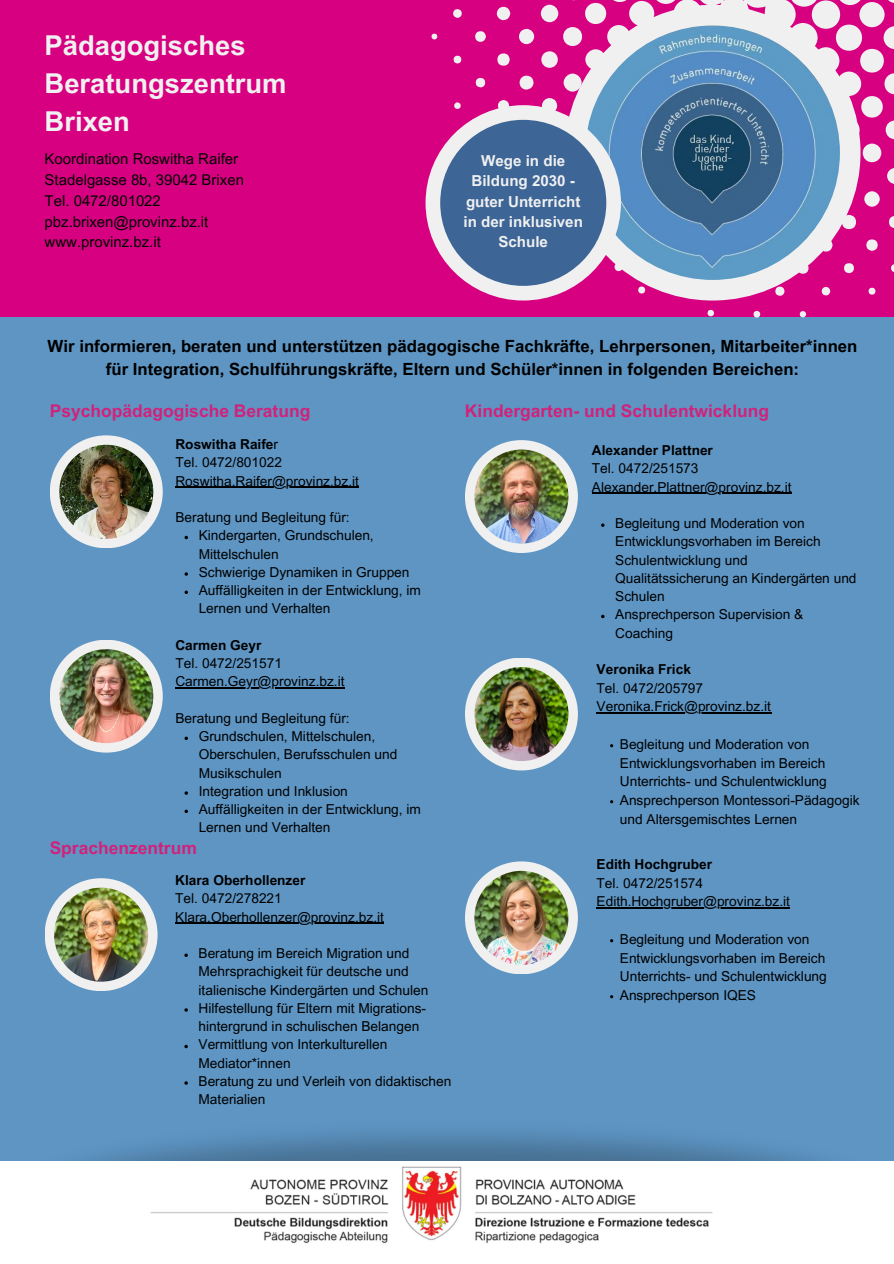
<style>
.page{position:relative;width:894px;height:1264px;background:#fff}
.page>*{position:absolute;margin:0;border:0;box-sizing:border-box;transform-origin:0 0}
.t1{font:700 27.3px "Arial MT Pro";color:#f0f0f0}
.t2{font:700 17.4px "Arial MT Pro";color:#d1227b}
.t3{font:700 16.8px/22.4px "Arial MT Pro";color:#000;text-align:center}
.t4{font:700 15.15px/20.2px "Arial MT Pro";color:#f0f0f0;text-align:center}
.t5{font:15px "Arial MT Pro";color:#000}
.t6{font:13.65px/18.3px "Arial MT Pro";color:#000}
.t7{font:700 13.65px "Arial MT Pro";color:#000}
.s1{font-weight:400}
</style>
<div class="page">
<div style="left:0;top:0;width:893px;height:1263px;background:#5e95c3"></div>
<div style="left:0;top:1161px;width:893px;height:102px;background:#fff"></div>
<img style="left:150px;top:1166px;width:562px;height:77px">
<div style="left:0;top:0;width:431px;height:317px;background:#d70081"></div>
<svg style="left:431px;top:0;width:462px;height:318px;background:#da2e96"></svg>
<div style="left:564px;top:5px;width:296px;height:295px;background:#f0f0f0;border-radius:50%"></div>
<img style="left:585px;top:25px;width:254px;height:255px;border-radius:50%">
<div style="left:425px;top:105px;width:195px;height:195px;background:#f0f0f0;border-radius:50%"></div>
<div style="left:440px;top:120px;width:166px;height:166px;background:#3d6596;border-radius:50%"></div>
<svg style="left:465px;top:440px;width:112px;height:113px"></svg>
<img style="left:474px;top:449px;width:94px;height:94px">
<svg style="left:465px;top:658px;width:112px;height:112px"></svg>
<img style="left:474px;top:667px;width:94px;height:94px">
<svg style="left:465px;top:861px;width:112px;height:113px"></svg>
<img style="left:474px;top:870px;width:94px;height:94px">
<svg style="left:50px;top:435px;width:113px;height:113px"></svg>
<img style="left:59px;top:445px;width:94px;height:94px">
<svg style="left:50px;top:640px;width:113px;height:112px"></svg>
<img style="left:59px;top:649px;width:94px;height:94px">
<svg style="left:45px;top:878px;width:112px;height:113px"></svg>
<img style="left:54px;top:887px;width:94px;height:94px">
<hr style="left:596px;top:712px;width:101px;height:1px;background:#000">
<hr style="left:697px;top:712px;width:73px;height:1px;background:#000">
<hr style="left:596px;top:907px;width:193px;height:1px;background:#000">
<svg style="left:601px;top:523px;width:3px;height:4px"></svg>
<hr style="left:591px;top:492px;width:62px;height:2px;background:#000">
<hr style="left:653px;top:492px;width:65px;height:2px;background:#000">
<hr style="left:718px;top:492px;width:73px;height:2px;background:#000">
<svg style="left:184px;top:536px;width:4px;height:3px"></svg>
<svg style="left:184px;top:590px;width:4px;height:4px"></svg>
<svg style="left:184px;top:736px;width:4px;height:4px"></svg>
<svg style="left:184px;top:809px;width:4px;height:4px"></svg>
<hr style="left:175px;top:487px;width:184px;height:1px;background:#000">
<hr style="left:175px;top:687px;width:169px;height:1px;background:#000">
<svg style="left:184px;top:1044px;width:4px;height:4px"></svg>
<hr style="left:175px;top:922px;width:209px;height:1px;background:#000">
<p class="t1" style="left:45px;top:35px;width:202px">Pädagogisches</p>
<p class="t1" style="left:45px;top:73px;width:243px">Beratungszentrum</p>
<p class="t1" style="left:45px;top:111px;width:87px">Brixen</p>
<p class="t5" style="left:45px;top:153px;width:195px">Koordination Roswitha Raifer</p>
<p class="t5" style="left:45px;top:174px;width:201px">Stadelgasse 8b, 39042 Brixen</p>
<p class="t5" style="left:45px;top:195px;width:118px">Tel. 0472/801022</p>
<p class="t5" style="left:45px;top:216px;width:165px">pbz.brixen@provinz.bz.it</p>
<p class="t5" style="left:45px;top:236px;width:118px">www.provinz.bz.it</p>
<p class="t4" style="left:463px;top:152px;width:121px">Wege in die<br>Bildung 2030 - guter Unterricht in der inklusiven<br>Schule</p>
<p class="t3" style="left:48px;top:337px;width:811px">Wir informieren, beraten und unterstützen pädagogische Fachkräfte, Lehrpersonen, Mitarbeiter*innen für Integration, Schulführungskräfte, Eltern und Schüler*innen in folgenden Bereichen:</p>
<p class="t2" style="left:50px;top:404px;width:262px">Psychopädagogische Beratung</p>
<p class="t7" style="left:175px;top:439px;width:104px">Roswitha Raife<span class="s1">r</span></p>
<p class="t6" style="left:175px;top:455px;width:108px">Tel. 0472/801022</p>
<p class="t6" style="left:175px;top:473px;width:185px">Roswitha.Raifer@provinz.bz.it</p>
<p class="t6" style="left:175px;top:510px;width:176px">Beratung und Begleitung für:</p>
<p class="t6" style="left:199px;top:528px;width:176px">Kindergarten, Grundschulen,<br>Mittelschulen</p>
<p class="t6" style="left:199px;top:564px;width:212px">Schwierige Dynamiken in Gruppen</p>
<p class="t6" style="left:199px;top:583px;width:224px">Auffälligkeiten in der Entwicklung, im<br>Lernen und Verhalten</p>
<p class="t7" style="left:175px;top:640px;width:87px">Carmen Geyr</p>
<p class="t6" style="left:175px;top:656px;width:108px">Tel. 0472/251571</p>
<p class="t6" style="left:175px;top:674px;width:171px">Carmen.Geyr@provinz.bz.it</p>
<p class="t6" style="left:175px;top:710px;width:176px">Beratung und Begleitung für:</p>
<p class="t6" style="left:199px;top:729px;width:200px">Grundschulen, Mittelschulen,<br>Oberschulen, Berufsschulen und<br>Musikschulen</p>
<p class="t6" style="left:199px;top:783px;width:151px">Integration und Inklusion</p>
<p class="t6" style="left:199px;top:802px;width:224px">Auffälligkeiten in der Entwicklung, im<br>Lernen und Verhalten</p>
<p class="t2" style="left:50px;top:841px;width:149px">Sprachenzentrum</p>
<p class="t7" style="left:175px;top:875px;width:132px">Klara Oberhollenzer</p>
<p class="t6" style="left:175px;top:891px;width:108px">Tel. 0472/278221</p>
<p class="t6" style="left:175px;top:909px;width:210px">Klara.Oberhollenzer@provinz.bz.it</p>
<p class="t6" style="left:198px;top:945px;width:231px">Beratung im Bereich Migration und<br>Mehrsprachigkeit für deutsche und italienische Kindergärten und Schulen</p>
<p class="t6" style="left:198px;top:1000px;width:229px">Hilfestellung für Eltern mit Migrations&shy;hintergrund in schulischen Belangen</p>
<p class="t6" style="left:198px;top:1037px;width:190px">Vermittlung von Interkulturellen<br>Mediator*innen</p>
<p class="t6" style="left:198px;top:1073px;width:254px">Beratung zu und Verleih von didaktischen<br>Materialien</p>
<p class="t2" style="left:465px;top:404px;width:305px">Kindergarten- und Schulentwicklung</p>
<p class="t7" style="left:591px;top:445px;width:122px">Alexander Plattner</p>
<p class="t6" style="left:591px;top:461px;width:108px">Tel. 0472/251573</p>
<p class="t6" style="left:591px;top:479px;width:201px">Alexander.Plattner@provinz.bz.it</p>
<p class="t6" style="left:615px;top:516px;width:243px">Begleitung und Moderation von<br>Entwicklungsvorhaben im Bereich<br>Schulentwicklung und<br>Qualitätssicherung an Kindergärten und<br>Schulen</p>
<p class="t6" style="left:615px;top:607px;width:189px">Ansprechperson Supervision &amp;<br>Coaching</p>
<p class="t7" style="left:596px;top:664px;width:96px">Veronika Frick</p>
<p class="t6" style="left:596px;top:680px;width:108px">Tel. 0472/205797</p>
<p class="t6" style="left:596px;top:699px;width:176px">Veronika.Frick@provinz.bz.it</p>
<p class="t6" style="left:619px;top:736px;width:208px">Begleitung und Moderation von<br>Entwicklungsvorhaben im Bereich<br>Unterrichts- und Schulentwicklung</p>
<p class="t6" style="left:619px;top:792px;width:241px">Ansprechperson Montessori-Pädagogik und Altersgemischtes Lernen</p>
<p class="t7" style="left:596px;top:859px;width:117px">Edith Hochgruber</p>
<p class="t6" style="left:596px;top:875px;width:108px">Tel. 0472/251574</p>
<p class="t6" style="left:596px;top:894px;width:195px">Edith.Hochgruber@provinz.bz.it</p>
<p class="t6" style="left:619px;top:931px;width:208px">Begleitung und Moderation von<br>Entwicklungsvorhaben im Bereich<br>Unterrichts- und Schulentwicklung</p>
<p class="t6" style="left:619px;top:987px;width:138px">Ansprechperson IQES</p>
</div>
